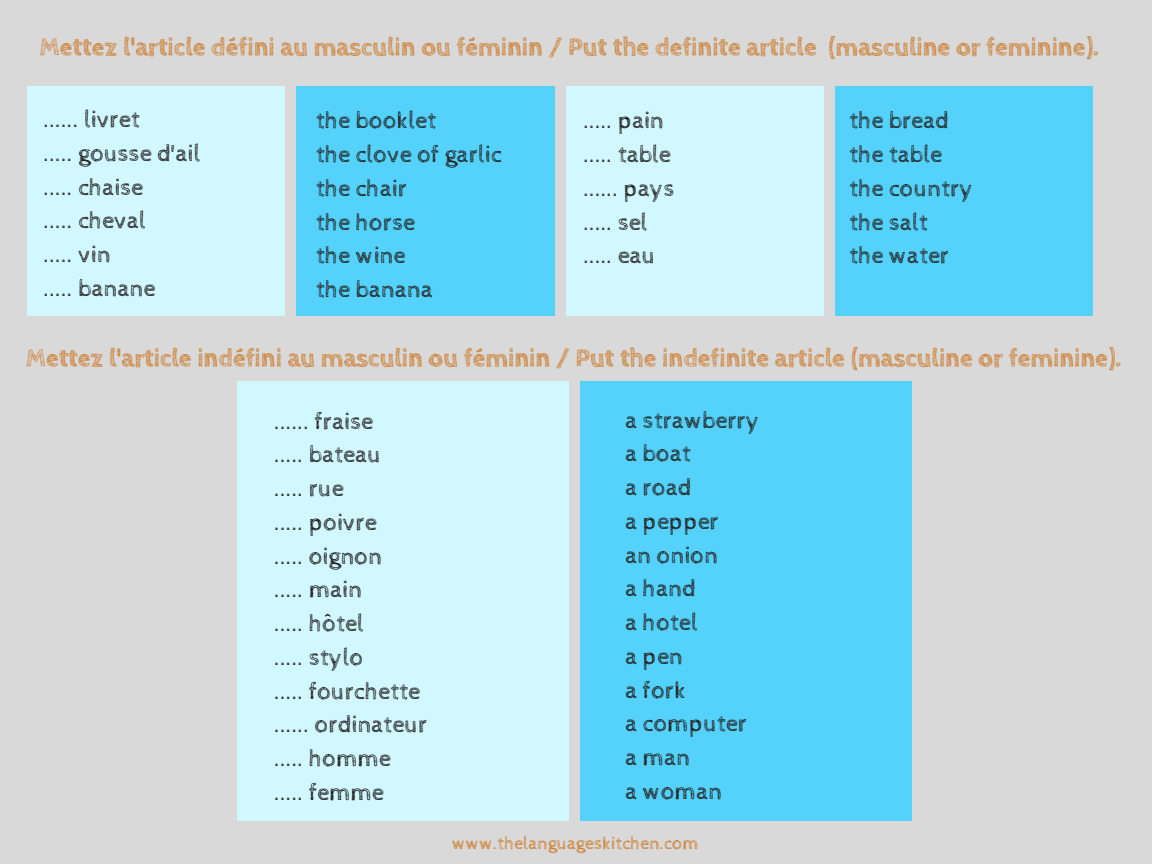
<style>
.page{position:relative;width:1152px;height:864px;background:#d9d9d9}
.page>*{position:absolute;margin:0;border:0;box-sizing:border-box;transform-origin:0 0}
.t1{font:700 25.65px "Cabin Sketch";color:#cd7f32}
.t2{font:24.15px/33.8px "Cabin Sketch";color:#222}
.t3{font:18.15px "Cabin Sketch";color:#cd7f32}
</style>
<div class="page">
<div style="left:27px;top:87px;width:258px;height:229px;background:#d1f7ff"></div>
<div style="left:296px;top:87px;width:259px;height:229px;background:#54d2fb"></div>
<div style="left:566px;top:87px;width:258px;height:229px;background:#d1f7ff"></div>
<div style="left:835px;top:87px;width:257px;height:229px;background:#54d2fb"></div>
<div style="left:237px;top:381px;width:332px;height:440px;background:#d1f7ff"></div>
<div style="left:580px;top:381px;width:332px;height:440px;background:#54d2fb"></div>
<p class="t1" style="left:40px;top:33px;width:1061px">Mettez l'article défini au masculin ou féminin / Put the definite article (masculine or feminine).</p>
<p class="t2" style="left:44px;top:103px;width:158px">...... livret<br>..... gousse d'ail ..... chaise<br>..... cheval<br>..... vin<br>..... banane</p>
<p class="t2" style="left:316px;top:104px;width:187px">the booklet<br>the clove of garlic the chair<br>the horse<br>the wine<br>the banana</p>
<p class="t2" style="left:849px;top:104px;width:125px">the bread the table the country the salt<br>the water</p>
<p class="t2" style="left:584px;top:104px;width:92px">..... pain ..... table ...... pays ..... sel ..... eau</p>
<p class="t1" style="left:26px;top:343px;width:1097px">Mettez l'article indéfini au masculin ou féminin / Put the indefinite article (masculine or feminine).</p>
<p class="t2" style="left:274px;top:405px;width:155px">...... fraise<br>..... bateau<br>..... rue<br>..... poivre<br>..... oignon<br>..... main<br>..... hôtel<br>..... stylo<br>..... fourchette ...... ordinateur ..... homme<br>..... femme</p>
<p class="t2" style="left:626px;top:404px;width:136px">a strawberry a boat<br>a road<br>a pepper<br>an onion<br>a hand<br>a hotel<br>a pen<br>a fork<br>a computer a man<br>a woman</p>
<p class="t3" style="left:452px;top:834px;width:248px">www.thelanguageskitchen.com</p>
</div>
